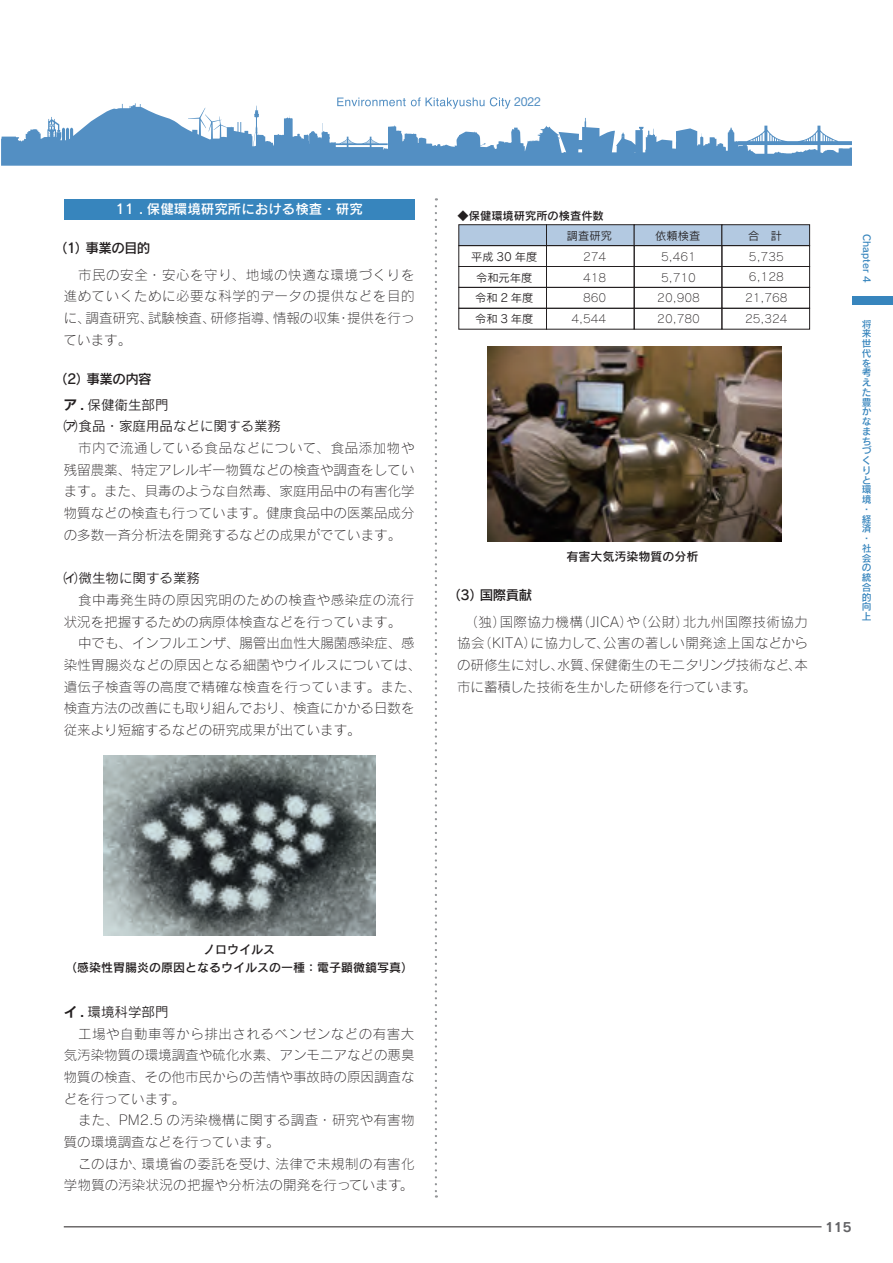
<style>
.page{position:relative;width:893px;height:1263px;background:#fff}
.page>*{position:absolute;margin:0;border:0;box-sizing:border-box;transform-origin:0 0}
.本文スタンダード{font:13.5px/21.8px "Rodin Pro L";color:#231f20;text-align:justify}
.本文スタンダード-2{font:13.5px/21.8px "Rodin Pro L";letter-spacing:.02em;color:#231f20}
.アイウエオ{font:13.5px "Rodin Pro M";color:#231f20}
._00{font:13.5px "Rodin Pro DB";letter-spacing:-.035em;color:#231f20}
.見出し{font:13.5px "Rodin Pro DB";color:#fff}
.t1{font:12.75px "Rodin Pro B";color:#636366}
.t2{font:12.45px "Helvetica Neue LT Std";color:#538fc3}
.キャプション{font:12px "Rodin Pro DB";color:#231f20}
.t3{font:11.25px/20.9px "Rodin Pro L";color:#231f20;text-align:center}
.t4{font:11.25px/20.9px "Rodin Pro M";color:#231f20;text-align:center}
.t5{font:11.25px "Rodin Pro DB";color:#231f20}
.t6{font:9.75px/9.8px "Rodin Pro DB";color:#3785bd}
.s1{font-family:"Shin Go Pro De";font-weight:700}
.s2{font-family:"Rodin Pro DB"}
</style>
<div class="page">
<svg style="left:1px;top:103px;width:851px;height:63px"></svg>
<svg style="left:528px;top:140px;width:12px;height:2px"></svg>
<svg style="left:337px;top:97px;width:173px;height:12px"></svg>
<div style="left:852px;top:296px;width:41px;height:9px;background:#3785bd"></div>
<div style="left:64px;top:199px;width:351px;height:20px;background:#3785bd"></div>
<img style="left:103px;top:755px;width:272px;height:181px">
<div style="left:459px;top:225px;width:87px;height:21px;background:#b3c9e1"></div>
<div style="left:459px;top:224px;width:88px;height:22px;border:1px solid #231f20"></div>
<div style="left:546px;top:225px;width:88px;height:21px;background:#b3c9e1"></div>
<div style="left:546px;top:224px;width:88px;height:22px;border:1px solid #231f20"></div>
<div style="left:634px;top:225px;width:88px;height:21px;background:#b3c9e1"></div>
<div style="left:634px;top:224px;width:88px;height:22px;border:1px solid #231f20"></div>
<div style="left:722px;top:225px;width:88px;height:21px;background:#b3c9e1"></div>
<div style="left:722px;top:224px;width:88px;height:22px;border:1px solid #231f20"></div>
<div style="left:459px;top:245px;width:88px;height:22px;border:1px solid #231f20"></div>
<div style="left:546px;top:245px;width:88px;height:22px;border:1px solid #231f20"></div>
<div style="left:634px;top:245px;width:88px;height:22px;border:1px solid #231f20"></div>
<div style="left:722px;top:245px;width:88px;height:22px;border:1px solid #231f20"></div>
<div style="left:459px;top:266px;width:88px;height:22px;border:1px solid #231f20"></div>
<div style="left:546px;top:266px;width:88px;height:22px;border:1px solid #231f20"></div>
<div style="left:634px;top:266px;width:88px;height:22px;border:1px solid #231f20"></div>
<div style="left:722px;top:266px;width:88px;height:22px;border:1px solid #231f20"></div>
<div style="left:459px;top:287px;width:88px;height:21px;border:1px solid #231f20"></div>
<div style="left:546px;top:287px;width:88px;height:21px;border:1px solid #231f20"></div>
<div style="left:634px;top:287px;width:88px;height:21px;border:1px solid #231f20"></div>
<div style="left:722px;top:287px;width:88px;height:21px;border:1px solid #231f20"></div>
<div style="left:459px;top:308px;width:88px;height:21px;border:1px solid #231f20"></div>
<div style="left:546px;top:308px;width:88px;height:21px;border:1px solid #231f20"></div>
<div style="left:634px;top:308px;width:88px;height:21px;border:1px solid #231f20"></div>
<div style="left:722px;top:308px;width:88px;height:21px;border:1px solid #231f20"></div>
<img style="left:488px;top:346px;width:293px;height:196px">
<svg style="left:435px;top:206px;width:2px;height:991px"></svg>
<hr style="left:64px;top:1226px;width:757px;height:1px;background:#231f20">
<p class="見出し" style="left:116px;top:200px;width:249px">11 . 保健環境研究所における検査・研究</p>
<p class="_00" style="left:54px;top:239px;width:98px">（1）事業の目的</p>
<p class="本文スタンダード" style="left:64px;top:263px;width:352px;text-indent:14px">市民の安全・安心を守り、地域の快適な環境づくりを進めていくために必要な科学的データの提供などを目的に、調査研究、試験検査、研修指導、情報の収集・提供を行っています。</p>
<p class="_00" style="left:54px;top:369px;width:99px">（2）事業の内容</p>
<p class="アイウエオ" style="left:64px;top:396px;width:106px"><span class="s1">ア .</span> 保健衛生部門</p>
<p class="アイウエオ" style="left:64px;top:418px;width:219px"><span class="s2">ア</span>食品・家庭用品などに関する業務</p>
<p class="本文スタンダード" style="left:64px;top:437px;width:352px;text-indent:14px">市内で流通している食品などについて、食品添加物や残留農薬、特定アレルギー物質などの検査や調査をしています。また、貝毒のような自然毒、家庭用品中の有害化学物質などの検査も行っています。健康食品中の医薬品成分の多数一斉分析法を開発するなどの成果がでています。</p>
<p class="アイウエオ" style="left:64px;top:569px;width:138px"><span class="s2">イ</span>微生物に関する業務</p>
<p class="本文スタンダード-2" style="left:64px;top:588px;width:352px;text-indent:14px">食中毒発生時の原因究明のための検査や感染症の流行状況を把握するための病原体検査などを行っています。</p>
<p class="本文スタンダード" style="left:64px;top:632px;width:359px;text-align:left;text-indent:14px">中でも、インフルエンザ、腸管出血性大腸菌感染症、感染性胃腸炎などの原因となる細菌やウイルスについては、遺伝子検査等の高度で精確な検査を行っています。また、検査方法の改善にも取り組んでおり、検査にかかる日数を従来より短縮するなどの研究成果が出ています。</p>
<p class="t2" style="left:514px;top:95px;width:28px">2022</p>
<p class="t5" style="left:458px;top:208px;width:148px">◆保健環境研究所の検査件数</p>
<p class="t4" style="left:471px;top:246px;width:68px">平成 30 年度令和元年度令和 2 年度令和 3 年度</p>
<p class="t4" style="left:567px;top:225px;width:46px">調査研究</p>
<p class="t4" style="left:655px;top:225px;width:46px">依頼検査</p>
<p class="t4" style="left:748px;top:225px;width:35px">合　計</p>
<p class="t3" style="left:571px;top:246px;width:36px;text-align:right">274<br>418<br>860<br>4,544</p>
<p class="t3" style="left:657px;top:246px;width:44px">5,461<br>5,710<br>20,908<br>20,780</p>
<p class="t3" style="left:745px;top:246px;width:44px">5,735<br>6,128<br>21,768<br>25,324</p>
<p class="キャプション" style="left:566px;top:548px;width:133px">有害大気汚染物質の分析</p>
<p class="_00" style="left:448px;top:586px;width:86px">（3）国際貢献</p>
<p class="本文スタンダード" style="left:457px;top:610px;width:352px;text-indent:8px">（独）国際協力機構（JICA）や（公財）北九州国際技術協力協会（KITA）に協力して、公害の著しい開発途上国などからの研修生に対し、水質、保健衛生のモニタリング技術など、本市に蓄積した技術を生かした研修を行っています。</p>
<p class="t6" style="left:872px;top:234px;width:50px;rotate:90deg">Chapter 4</p>
<p class="t6" style="left:862px;top:319px;width:11px">将来世代を考えた豊かなまちづくりと環境・経済・社会の統合的向上</p>
<p class="キャプション" style="left:203px;top:942px;width:73px">ノロウイルス</p>
<p class="キャプション" style="left:65px;top:960px;width:349px">（感染性胃腸炎の原因となるウイルスの一種：電子顕微鏡写真）</p>
<p class="アイウエオ" style="left:64px;top:1003px;width:106px"><span class="s1">イ .</span> 環境科学部門</p>
<p class="本文スタンダード" style="left:64px;top:1022px;width:352px;text-indent:14px">工場や自動車等から排出されるベンゼンなどの有害大気汚染物質の環境調査や硫化水素、アンモニアなどの悪臭物質の検査、その他市民からの苦情や事故時の原因調査などを行っています。</p>
<p class="本文スタンダード" style="left:64px;top:1109px;width:352px;text-indent:14px">また、PM2.5 の汚染機構に関する調査・研究や有害物質の環境調査などを行っています。</p>
<p class="本文スタンダード-2" style="left:64px;top:1152px;width:352px;text-align:right">このほか、環境省の委託を受け、法律で未規制の有害化学物質の汚染状況の把握や分析法の開発を行っています。</p>
<p class="t1" style="left:825px;top:1218px;width:28px">115</p>
</div>
